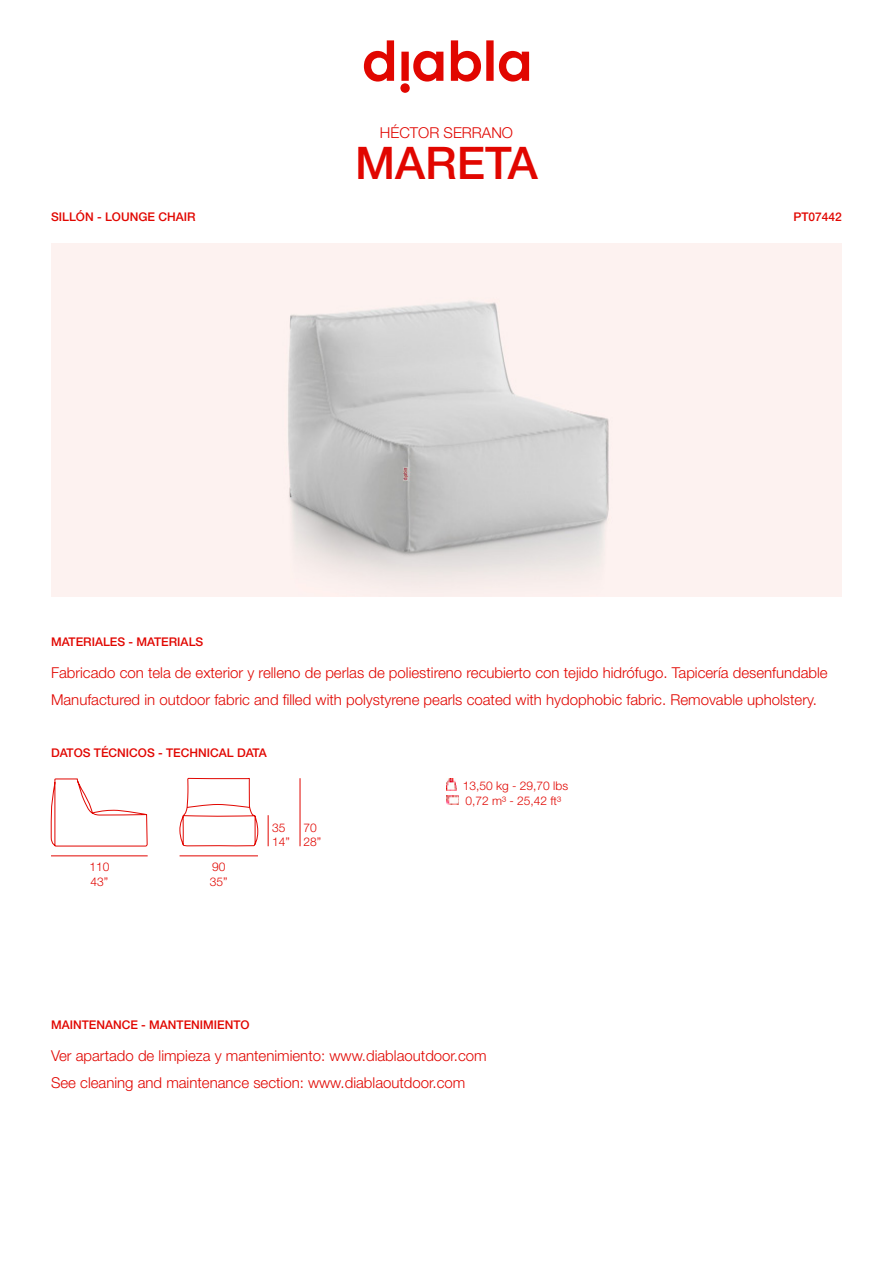
<style>
.page{position:relative;width:893px;height:1263px;background:#fff}
.page>*{position:absolute;margin:0;border:0;box-sizing:border-box;transform-origin:0 0}
.Básico_-_centrado{font:500 45px "Helvetica Neue LT Std";color:#e10600}
.ES_EN{font:300 15px/26.5px "Helvetica Neue LT Pro";color:#e10600}
.Básico_-_centrado-2{font:300 15px "Helvetica Neue LT Std";color:#e10600}
.Básico{font:500 12px "Helvetica Neue LT Std";color:#e10600}
.Básico-2{font:300 12px "Helvetica Neue LT Pro";color:#e10600}
.Básico_-_centrado-3{font:300 12px "Helvetica Neue LT Pro";color:#e10600}
</style>
<div class="page">
<img style="left:51px;top:243px;width:791px;height:353px">
<svg style="left:364px;top:40px;width:165px;height:53px"></svg>
<svg style="left:446px;top:779px;width:13px;height:26px"></svg>
<hr style="left:51px;top:856px;width:97px;height:1px;background:#e10600">
<hr style="left:300px;top:778px;width:1px;height:68px;background:#e10600">
<hr style="left:268px;top:815px;width:1px;height:31px;background:#e10600">
<hr style="left:180px;top:856px;width:78px;height:1px;background:#e10600">
<svg style="left:51px;top:777px;width:207px;height:69px"></svg>
<p class="Básico_-_centrado-2" style="left:380px;top:124px;width:135px">HÉCTOR SERRANO</p>
<p class="Básico" style="left:51px;top:210px;width:146px">SILLÓN - LOUNGE CHAIR</p>
<p class="Básico_-_centrado" style="left:355px;top:136px;width:184px">MARETA</p>
<p class="Básico" style="left:51px;top:635px;width:154px">MATERIALES - MATERIALS</p>
<p class="Básico" style="left:793px;top:210px;width:50px">PT07442</p>
<p class="ES_EN" style="left:51px;top:659px;width:778px">Fabricado con tela de exterior y relleno de perlas de poliestireno recubierto con tejido hidrófugo. Tapicería desenfundable</p>
<p class="ES_EN" style="left:51px;top:686px;width:767px">Manufactured in outdoor fabric and filled with polystyrene pearls coated with hydophobic fabric. Removable upholstery.</p>
<p class="Básico" style="left:51px;top:745px;width:217px">DATOS TÉCNICOS - TECHNICAL DATA</p>
<p class="Básico_-_centrado-3" style="left:89px;top:860px;width:22px">110</p>
<p class="Básico_-_centrado-3" style="left:90px;top:874px;width:19px">43”</p>
<p class="Básico_-_centrado-3" style="left:212px;top:860px;width:15px">90</p>
<p class="Básico_-_centrado-3" style="left:210px;top:874px;width:19px">35”</p>
<p class="Básico-2" style="left:272px;top:820px;width:15px">35</p>
<p class="Básico-2" style="left:272px;top:835px;width:19px">14”</p>
<p class="Básico-2" style="left:304px;top:820px;width:15px">70</p>
<p class="Básico-2" style="left:304px;top:835px;width:19px">28”</p>
<p class="Básico-2" style="left:463px;top:779px;width:107px">13,50 kg - 29,70 lbs</p>
<p class="Básico-2" style="left:465px;top:793px;width:97px">0,72 m³ - 25,42 ft³</p>
<p class="Básico" style="left:51px;top:1018px;width:200px">MAINTENANCE - MANTENIMIENTO</p>
<p class="ES_EN" style="left:51px;top:1042px;width:437px">Ver apartado de limpieza y mantenimiento: www.diablaoutdoor.com<br>See cleaning and maintenance section: www.diablaoutdoor.com</p>
</div>
